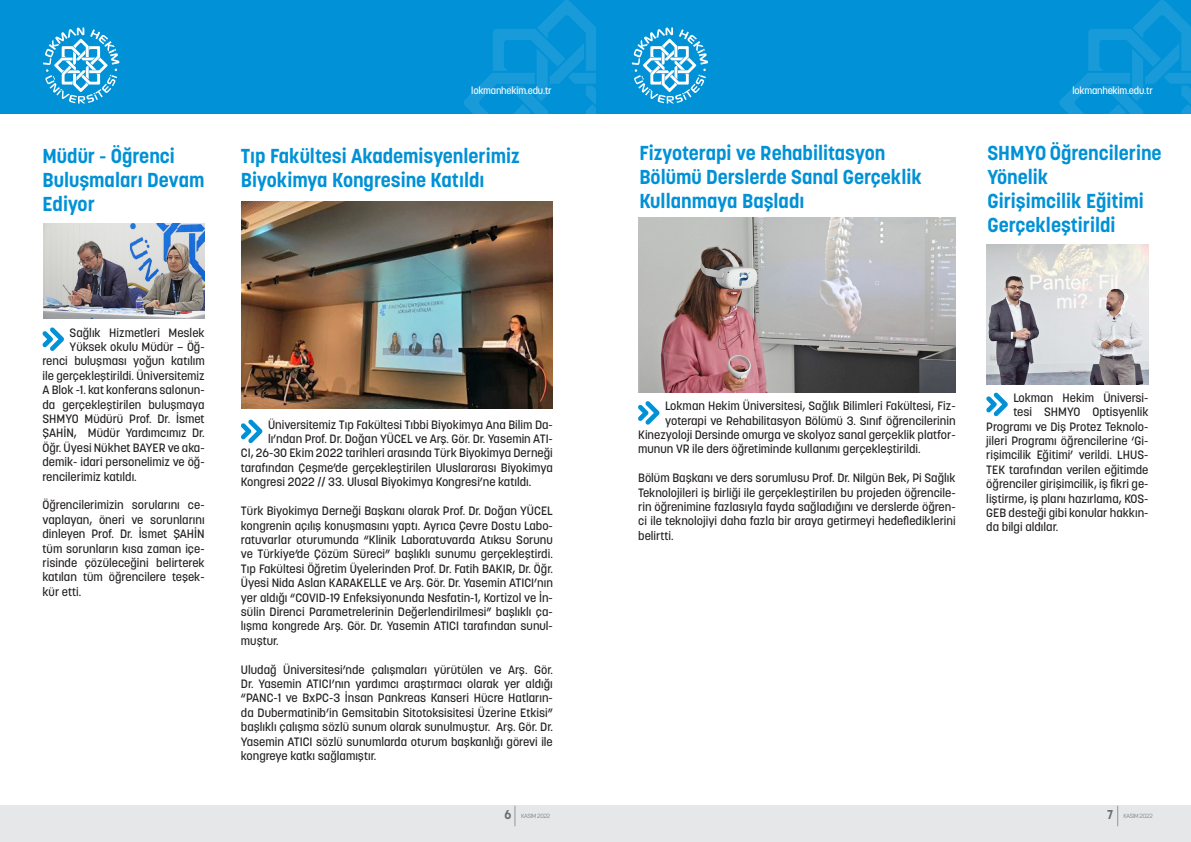
<style>
.page{position:relative;width:1191px;height:842px;background:#fff}
.page>*{position:absolute;margin:0;border:0;box-sizing:border-box;transform-origin:0 0}
.t1{font:700 20px/24px "Korolev";color:#0091d6}
.t2{font:500 12px/14.4px "Korolev";color:#231f20;text-align:justify}
.t3{font:500 10px "Korolev";letter-spacing:-.02em;color:#fff}
.t4{font:300 5.9px "Korolev";letter-spacing:-.03em;color:#6c6d70}
.s1{font-weight:700;font-size:12.8px}
.s2{font-size:6px}
</style>
<div class="page">
<div style="left:0;top:806px;width:1191px;height:36px;background:#e6e7e9"></div>
<div style="left:595px;top:0;width:596px;height:113px;background:#0091d6"></div>
<svg style="left:1059px;top:0;width:132px;height:113px"></svg>
<div style="left:0;top:0;width:595px;height:113px;background:#0091d6"></div>
<svg style="left:464px;top:0;width:131px;height:113px"></svg>
<svg style="left:514px;top:806px;width:1px;height:20px"></svg>
<svg style="left:1117px;top:806px;width:1px;height:20px"></svg>
<svg style="left:43px;top:28px;width:76px;height:76px"></svg>
<svg style="left:632px;top:28px;width:76px;height:76px"></svg>
<svg style="left:42px;top:327px;width:22px;height:24px"></svg>
<svg style="left:241px;top:419px;width:21px;height:24px"></svg>
<img style="left:43px;top:224px;width:161px;height:94px">
<img style="left:241px;top:201px;width:312px;height:207px">
<svg style="left:986px;top:392px;width:21px;height:24px"></svg>
<svg style="left:638px;top:401px;width:21px;height:24px"></svg>
<img style="left:638px;top:217px;width:317px;height:176px">
<img style="left:986px;top:244px;width:162px;height:141px">
<p class="t3" style="left:471px;top:84px;width:82px">lokmanhekim.edu.tr</p>
<p class="t3" style="left:1072px;top:84px;width:82px">lokmanhekim.edu.tr</p>
<p class="t1" style="left:43px;top:144px;width:163px">Müdür - Öğrenci<br>Buluşmaları Devam<br>Ediyor</p>
<p class="t1" style="left:241px;top:144px;width:280px">Tıp Fakültesi Akademisyenlerimiz<br>Biyokimya Kongresine Katıldı</p>
<p class="t2" style="left:70px;top:325px;width:137px">Sağlık Hizmetleri Meslek</p>
<p class="t2" style="left:70px;top:339px;width:137px">Yüksek okulu Müdür – Öğ-</p>
<p class="t2" style="left:43px;top:354px;width:164px">renci buluşması yoğun katılım</p>
<p class="t2" style="left:43px;top:368px;width:164px">ile gerçekleştirildi. Üniversitemiz</p>
<p class="t2" style="left:43px;top:383px;width:164px">A Blok -1. kat konferans salonun-</p>
<p class="t2" style="left:43px;top:397px;width:164px">da gerçekleştirilen buluşmaya</p>
<p class="t2" style="left:43px;top:411px;width:164px">SHMYO Müdürü Prof. Dr. İsmet</p>
<p class="t2" style="left:43px;top:426px;width:164px">ŞAHİN, Müdür Yardımcımız Dr.</p>
<p class="t2" style="left:43px;top:440px;width:164px">Öğr. Üyesi Nükhet BAYER ve aka-</p>
<p class="t2" style="left:43px;top:455px;width:164px">demik- idari personelimiz ve öğ-</p>
<p class="t2" style="left:43px;top:469px;width:96px">rencilerimiz katıldı.</p>
<p class="t2" style="left:43px;top:498px;width:164px">Öğrencilerimizin sorularını ce&shy;vaplayan, öneri ve sorunlarını dinleyen Prof. Dr. İsmet ŞAHİN tüm sorunların kısa zaman içe&shy;risinde çözüleceğini belirterek katılan tüm öğrencilere teşek&shy;kür etti.</p>
<p class="t2" style="left:268px;top:417px;width:286px">Üniversitemiz Tıp Fakültesi Tıbbi Biyokimya Ana Bilim Da-</p>
<p class="t2" style="left:268px;top:432px;width:286px">lı’ndan Prof. Dr. Doğan YÜCEL ve Arş. Gör. Dr. Yasemin ATI-</p>
<p class="t2" style="left:241px;top:446px;width:313px">CI, 26-30 Ekim 2022 tarihleri arasında Türk Biyokimya Derneği</p>
<p class="t2" style="left:241px;top:460px;width:313px">tarafından Çeşme’de gerçekleştirilen Uluslararası Biyokimya</p>
<p class="t2" style="left:241px;top:475px;width:292px">Kongresi 2022 // 33. Ulusal Biyokimya Kongresi’ne katıldı.</p>
<p class="t2" style="left:241px;top:504px;width:313px">Türk Biyokimya Derneği Başkanı olarak Prof. Dr. Doğan YÜCEL kongrenin açılış konuşmasını yaptı. Ayrıca Çevre Dostu Labo&shy;ratuvarlar oturumunda “Klinik Laboratuvarda Atıksu Sorunu ve Türkiye’de Çözüm Süreci” başlıklı sunumu gerçekleştirdi.<br>Tıp Fakültesi Öğretim Üyelerinden Prof. Dr. Fatih BAKIR, Dr. Öğr.<br>Üyesi Nida Aslan KARAKELLE ve Arş. Gör. Dr. Yasemin ATICI’nın yer aldığı “COVID-19 Enfeksiyonunda Nesfatin-1, Kortizol ve İn&shy;sülin Direnci Parametrelerinin Değerlendirilmesi” başlıklı ça&shy;lışma kongrede Arş. Gör. Dr. Yasemin ATICI tarafından sunul&shy;muştur.</p>
<p class="t2" style="left:241px;top:662px;width:313px">Uludağ Üniversitesi’nde çalışmaları yürütülen ve Arş. Gör.<br>Dr. Yasemin ATICI’nın yardımcı araştırmacı olarak yer aldığı “PANC-1 ve BxPC-3 İnsan Pankreas Kanseri Hücre Hatların&shy;da Dubermatinib’in Gemsitabin Sitotoksisitesi Üzerine Etkisi” başlıklı çalışma sözlü sunum olarak sunulmuştur. Arş. Gör. Dr.<br>Yasemin ATICI sözlü sunumlarda oturum başkanlığı görevi ile kongreye katkı sağlamıştır.</p>
<p class="t1" style="left:639px;top:141px;width:284px">Fizyoterapi ve Rehabilitasyon<br>Bölümü Derslerde Sanal Gerçeklik<br>Kullanmaya Başladı</p>
<p class="t1" style="left:987px;top:141px;width:175px">SHMYO Öğrencilerine<br>Yönelik<br>Girişimcilik Eğitimi<br>Gerçekleştirildi</p>
<p class="t2" style="left:665px;top:399px;width:292px">Lokman Hekim Üniversitesi, Sağlık Bilimleri Fakültesi, Fiz-</p>
<p class="t2" style="left:665px;top:413px;width:292px">yoterapi ve Rehabilitasyon Bölümü 3. Sınıf öğrencilerinin</p>
<p class="t2" style="left:638px;top:428px;width:319px">Kinezyoloji Dersinde omurga ve skolyoz sanal gerçeklik platfor-</p>
<p class="t2" style="left:638px;top:442px;width:284px">munun VR ile ders öğretiminde kullanımı gerçekleştirildi.</p>
<p class="t2" style="left:638px;top:471px;width:319px">Bölüm Başkanı ve ders sorumlusu Prof. Dr. Nilgün Bek, Pi Sağlık Teknolojileri iş birliği ile gerçekleştirilen bu projeden öğrencile&shy;rin öğrenimine fazlasıyla fayda sağladığını ve derslerde öğren&shy;ci ile teknolojiyi daha fazla bir araya getirmeyi hedeflediklerini belirtti.</p>
<p class="t2" style="left:1013px;top:390px;width:137px">Lokman Hekim Üniversi-</p>
<p class="t2" style="left:1013px;top:405px;width:137px">tesi SHMYO Optisyenlik</p>
<p class="t2" style="left:986px;top:419px;width:164px">Programı ve Diş Protez Teknolo-</p>
<p class="t2" style="left:986px;top:433px;width:164px">jileri Programı öğrencilerine ‘Gi-</p>
<p class="t2" style="left:986px;top:448px;width:164px">rişimcilik Eğitimi’ verildi. LHUS-</p>
<p class="t2" style="left:986px;top:462px;width:164px">TEK tarafından verilen eğitimde</p>
<p class="t2" style="left:986px;top:477px;width:164px">öğrenciler girişimcilik, iş fikri ge-</p>
<p class="t2" style="left:986px;top:491px;width:164px">liştirme, iş planı hazırlama, KOS-</p>
<p class="t2" style="left:986px;top:505px;width:164px">GEB desteği gibi konular hakkın-</p>
<p class="t2" style="left:986px;top:520px;width:73px">da bilgi aldılar.</p>
<p class="t4" style="left:504px;top:812px;width:47px"><span class="s1">6</span> KASIM <span class="s2">2022</span></p>
<p class="t4" style="left:1107px;top:812px;width:47px"><span class="s1">7</span> KASIM <span class="s2">2022</span></p>
</div>
